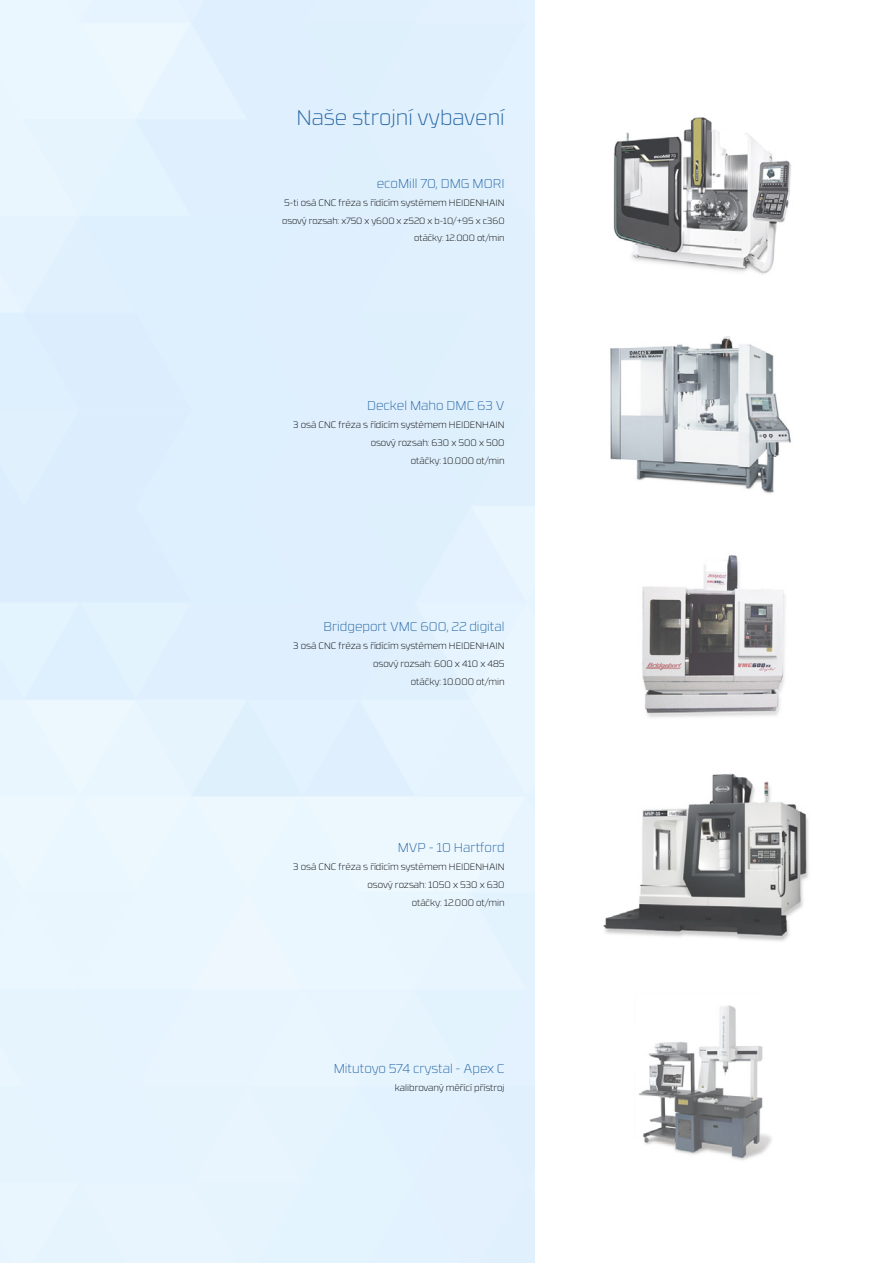
<style>
.page{position:relative;width:893px;height:1263px;background:#fff}
.page>*{position:absolute;margin:0;border:0;box-sizing:border-box;transform-origin:0 0}
.t1{font:200 21px "RB No 3.1";color:#2767a4}
.t2{font:200 12.75px "RB No 3.1";color:#2767a4}
.t3{font:200 9.15px/18px "RB No 3.1";color:#000;text-align:right}
.t4{font:200 9px/17.5px "RB No 3.1";color:#000;text-align:right}
</style>
<div class="page">
<img style="left:613px;top:117px;width:178px;height:157px">
<img style="left:610px;top:336px;width:181px;height:158px">
<img style="left:642px;top:555px;width:143px;height:163px">
<img style="left:603px;top:773px;width:206px;height:168px">
<img style="left:639px;top:1005px;width:133px;height:155px">
<h1 class="t1" style="left:296px;top:103px;width:210px">Naše strojní vybavení</h1>
<h2 class="t2" style="left:377px;top:175px;width:129px">ecoMill 70, DMG MORI</h2>
<p class="t3" style="left:284px;top:194px;width:222px">5-ti osá CNC fréza s řídícím systémem HEIDENHAIN</p>
<p class="t4" style="left:282px;top:211px;width:224px">osový rozsah: x750 x y600 x z520 x b-10/+95 x c360 otáčky: 12.000 ot/min</p>
<h2 class="t2" style="left:367px;top:396px;width:139px">Deckel Maho DMC 63 V</h2>
<p class="t3" style="left:293px;top:415px;width:213px">3 osá CNC fréza s řídícím systémem HEIDENHAIN osový rozsah: 630 x 500 x 500<br>otáčky: 10.000 ot/min</p>
<h2 class="t2" style="left:323px;top:617px;width:183px">Bridgeport VMC 600, 22 digital</h2>
<p class="t3" style="left:293px;top:636px;width:213px">3 osá CNC fréza s řídícím systémem HEIDENHAIN osový rozsah: 600 x 410 x 485<br>otáčky: 10.000 ot/min</p>
<h2 class="t2" style="left:398px;top:838px;width:108px">MVP - 10 Hartford</h2>
<p class="t3" style="left:293px;top:857px;width:213px">3 osá CNC fréza s řídícím systémem HEIDENHAIN osový rozsah: 1050 x 530 x 630<br>otáčky: 12.000 ot/min</p>
<h2 class="t2" style="left:334px;top:1059px;width:172px">Mitutoyo 574 crystal - Apex C</h2>
<p class="t3" style="left:395px;top:1078px;width:111px">kalibrovaný měřící přístroj</p>
</div>
